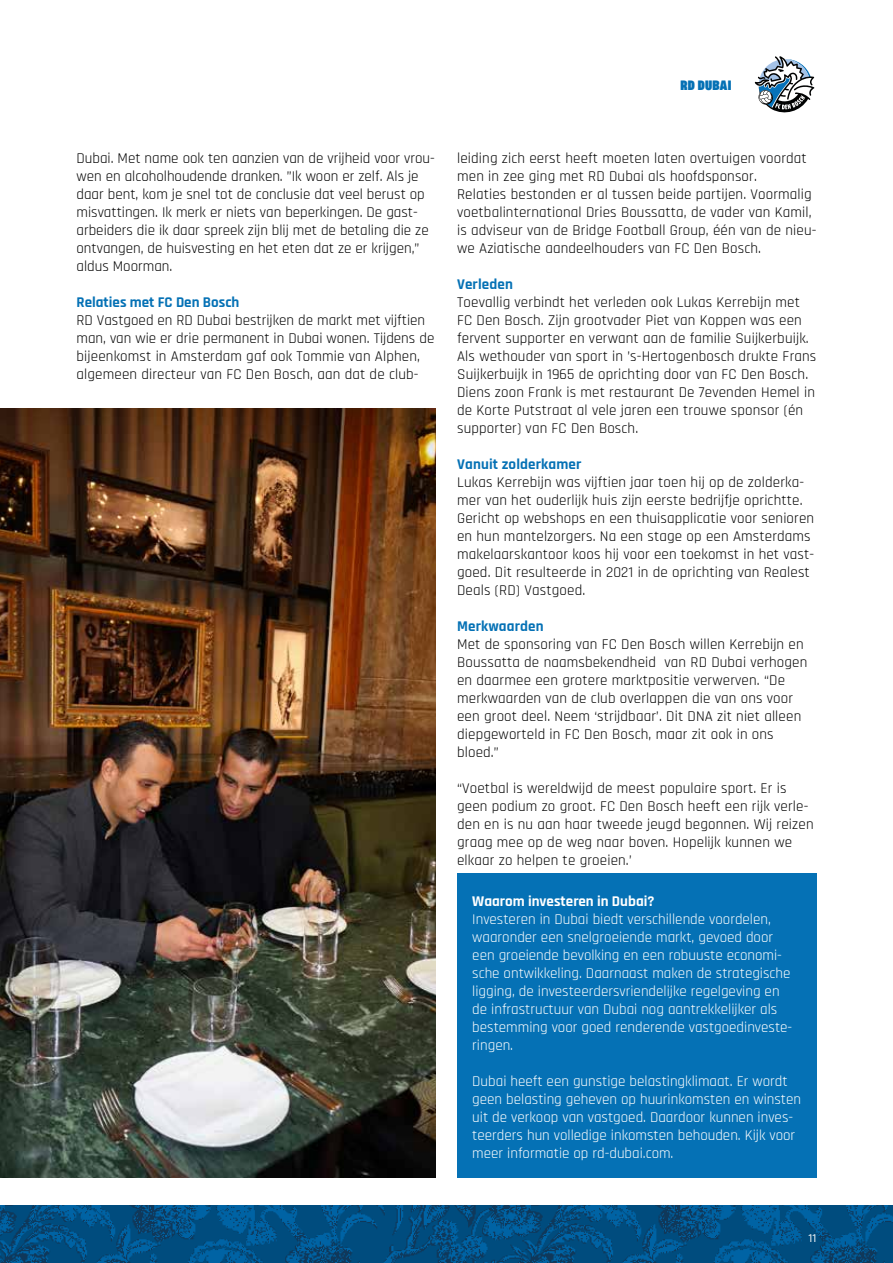
<style>
.page{position:relative;width:893px;height:1263px;background:#fff}
.page>*{position:absolute;margin:0;border:0;box-sizing:border-box;transform-origin:0 0}
.t1{font:15px/18px "Rajdhani";letter-spacing:.01em;color:#000}
.t2{font:15px/18px "Rajdhani";color:#fff}
.t3{font:700 15px "Rajdhani";letter-spacing:.01em;color:#0571b5}
.t4{font:700 15px "Rajdhani";color:#fff}
.t5{font:13.5px "Mello Cd Super";letter-spacing:.02em;color:#0571b5}
.t6{font:500 12px "Rajdhani";color:#fff}
</style>
<div class="page">
<div style="left:457px;top:873px;width:359px;height:305px;background:#0571b5"></div>
<img style="left:0;top:408px;width:436px;height:770px">
<img style="left:0;top:1205px;width:893px;height:58px">
<svg style="left:754px;top:56px;width:61px;height:57px"></svg>
<p class="t5" style="left:681px;top:78px;width:52px">RD DUBAI</p>
<p class="t1" style="left:77px;top:149px;width:360px">Dubai. Met name ook ten aanzien van de vrijheid voor vrou&shy;wen en alcoholhoudende dranken. ”Ik woon er zelf. Als je daar bent, kom je snel tot de conclusie dat veel berust op misvattingen. Ik merk er niets van beperkingen. De gast&shy;arbeiders die ik daar spreek zijn blij met de betaling die ze ontvangen, de huisvesting en het eten dat ze er krijgen,” aldus Moorman.</p>
<p class="t3" style="left:77px;top:293px;width:164px">Relaties met FC Den Bosch</p>
<p class="t1" style="left:77px;top:311px;width:359px">RD Vastgoed en RD Dubai bestrijken de markt met vijftien man, van wie er drie permanent in Dubai wonen. Tijdens de bijeenkomst in Amsterdam gaf ook Tommie van Alphen, algemeen directeur van FC Den Bosch, aan dat de club-</p>
<p class="t1" style="left:457px;top:149px;width:361px">leiding zich eerst heeft moeten laten overtuigen voordat men in zee ging met RD Dubai als hoofdsponsor.<br>Relaties bestonden er al tussen beide partijen. Voormalig voetbalinternational Dries Boussatta, de vader van Kamil, is adviseur van de Bridge Football Group, één van de nieu&shy;we Aziatische aandeelhouders van FC Den Bosch.</p>
<p class="t3" style="left:457px;top:275px;width:57px">Verleden</p>
<p class="t1" style="left:457px;top:293px;width:361px">Toevallig verbindt het verleden ook Lukas Kerrebijn met FC Den Bosch. Zijn grootvader Piet van Koppen was een fervent supporter en verwant aan de familie Suijkerbuijk.<br>Als wethouder van sport in ’s-Hertogenbosch drukte Frans Suijkerbuijk in 1965 de oprichting door van FC Den Bosch.<br>Diens zoon Frank is met restaurant De 7evenden Hemel in de Korte Putstraat al vele jaren een trouwe sponsor (én supporter) van FC Den Bosch.</p>
<p class="t3" style="left:457px;top:455px;width:126px">Vanuit zolderkamer</p>
<p class="t1" style="left:457px;top:473px;width:359px">Lukas Kerrebijn was vijftien jaar toen hij op de zolderka&shy;mer van het ouderlijk huis zijn eerste bedrijfje oprichtte.<br>Gericht op webshops en een thuisapplicatie voor senioren en hun mantelzorgers. Na een stage op een Amsterdams makelaarskantoor koos hij voor een toekomst in het vast&shy;goed. Dit resulteerde in 2021 in de oprichting van Realest Deals (RD) Vastgoed.</p>
<p class="t3" style="left:457px;top:617px;width:88px">Merkwaarden</p>
<p class="t1" style="left:457px;top:635px;width:352px">Met de sponsoring van FC Den Bosch willen Kerrebijn en Boussatta de naamsbekendheid van RD Dubai verhogen en daarmee een grotere marktpositie verwerven. “De merkwaarden van de club overlappen die van ons voor een groot deel. Neem ‘strijdbaar’. Dit DNA zit niet alleen diepgeworteld in FC Den Bosch, maar zit ook in ons bloed.”</p>
<p class="t1" style="left:457px;top:779px;width:358px">“Voetbal is wereldwijd de meest populaire sport. Er is geen podium zo groot. FC Den Bosch heeft een rijk verle&shy;den en is nu aan haar tweede jeugd begonnen. Wij reizen graag mee op de weg naar boven. Hopelijk kunnen we elkaar zo helpen te groeien.’</p>
<p class="t4" style="left:472px;top:891px;width:184px">Waarom investeren in Dubai?</p>
<p class="t2" style="left:472px;top:910px;width:321px">Investeren in Dubai biedt verschillende voordelen, waaronder een snelgroeiende markt, gevoed door een groeiende bevolking en een robuuste economi&shy;sche ontwikkeling. Daarnaast maken de strategische ligging, de investeerdersvriendelijke regelgeving en de infrastructuur van Dubai nog aantrekkelijker als bestemming voor goed renderende vastgoedinveste&shy;ringen.</p>
<p class="t2" style="left:472px;top:1072px;width:330px">Dubai heeft een gunstige belastingklimaat. Er wordt geen belasting geheven op huurinkomsten en winsten uit de verkoop van vastgoed. Daardoor kunnen inves&shy;teerders hun volledige inkomsten behouden. Kijk voor meer informatie op rd-dubai.com.</p>
<p class="t6" style="left:808px;top:1231px;width:9px">11</p>
</div>
